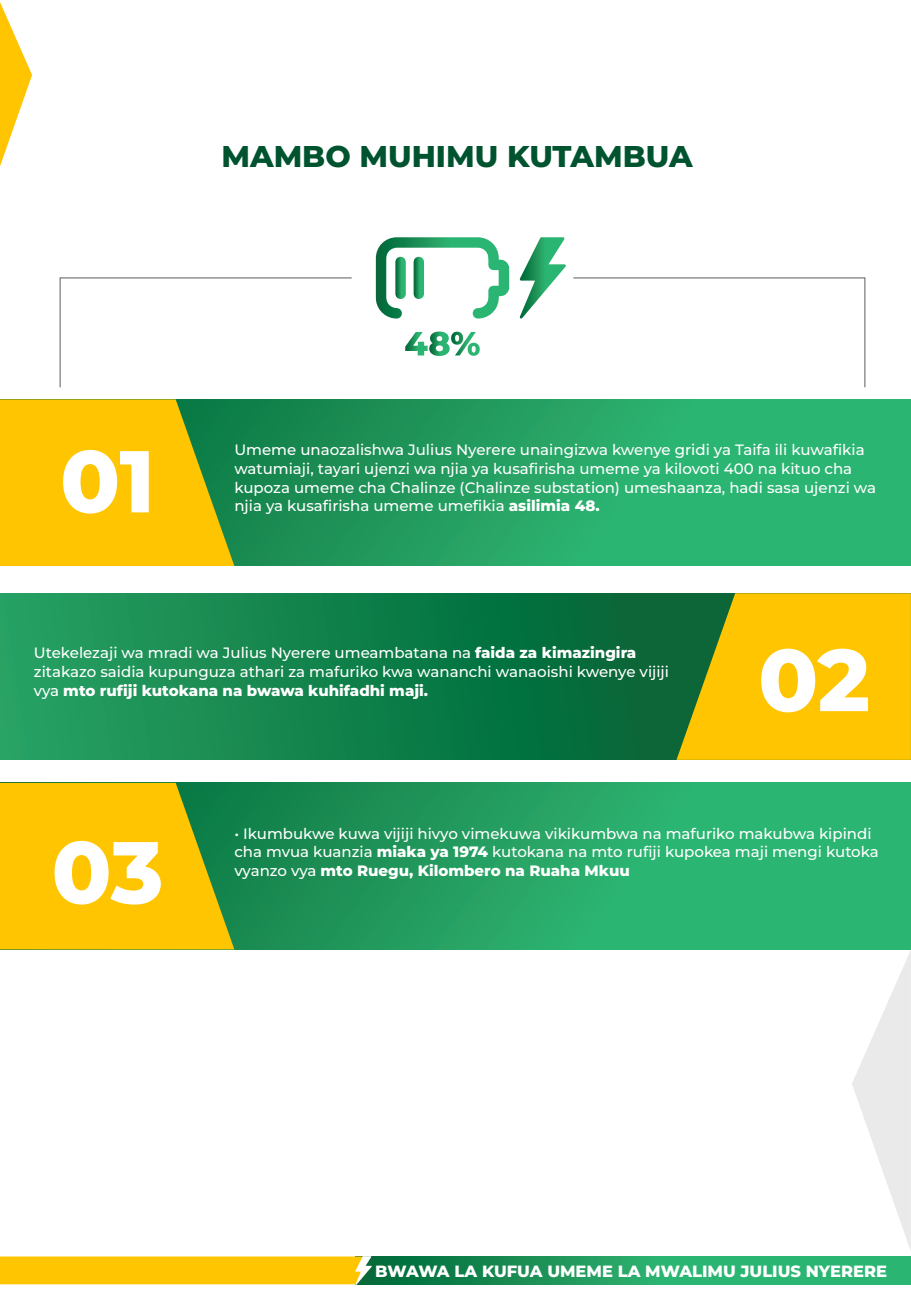
<style>
.page{position:relative;width:911px;height:1290px;background:#fff}
.page>*{position:absolute;margin:0;border:0;box-sizing:border-box;transform-origin:0 0}
.t1{font:800 87.5px "Montserrat";color:#fff}
.t2{font:800 30px "Montserrat";color:#00532f}
.t3{font:800 16.25px "Montserrat";color:#fff}
.t4{font:500 15px/18.8px "Montserrat";color:#fff}
.t5{font:800 15px "Montserrat";color:#fff}
.s1{font-weight:800}
.s2{font-weight:500}
</style>
<div class="page">
<svg style="left:372px;top:1256px;width:539px;height:28px;background:#209f61"></svg>
<svg style="left:0;top:1256px;width:372px;height:29px;background:#fbc60f"></svg>
<svg style="left:234px;top:399px;width:677px;height:167px;background:#25a566"></svg>
<svg style="left:0;top:399px;width:234px;height:167px;background:#e4bd07"></svg>
<svg style="left:234px;top:783px;width:677px;height:166px;background:#25a566"></svg>
<svg style="left:0;top:783px;width:234px;height:166px;background:#e5bd07"></svg>
<svg style="left:0;top:593px;width:676px;height:167px;background:#12814b"></svg>
<svg style="left:676px;top:593px;width:235px;height:167px;background:#dfb807"></svg>
<svg style="left:405px;top:331px;width:75px;height:25px"></svg>
<svg style="left:519px;top:237px;width:47px;height:82px"></svg>
<svg style="left:376px;top:237px;width:133px;height:82px"></svg>
<svg style="left:59px;top:277px;width:293px;height:111px"></svg>
<svg style="left:573px;top:277px;width:293px;height:111px"></svg>
<svg style="left:852px;top:949px;width:59px;height:301px"></svg>
<svg style="left:0;top:2px;width:32px;height:164px"></svg>
<h2 class="t2" style="left:221px;top:136px;width:472px">MAMBO MUHIMU KUTAMBUA</h2>
<h1 class="t1" style="left:60px;top:423px;width:96px">01</h1>
<p class="t4" style="left:234px;top:440px;width:643px">Umeme unaozalishwa Julius Nyerere unaingizwa kwenye gridi ya Taifa ili kuwafikia watumiaji, tayari ujenzi wa njia ya kusafirisha umeme ya kilovoti 400 na kituo cha kupoza umeme cha Chalinze (Chalinze substation) umeshaanza, hadi sasa ujenzi wa</p>
<p class="t4" style="left:234px;top:496px;width:367px">njia ya kusafirisha umeme umefikia <span class="s1">asilimia 48.</span></p>
<p class="t4" style="left:34px;top:643px;width:636px">Utekelezaji wa mradi wa Julius Nyerere umeambatana na <span class="s1">faida za kimazingira </span>zitakazo saidia kupunguza athari za mafuriko kwa wananchi wanaoishi kwenye vijiji vya <span class="s1">mto rufiji kutokana na bwawa kuhifadhi maji.</span></p>
<h1 class="t1" style="left:758px;top:622px;width:113px">02</h1>
<h1 class="t1" style="left:52px;top:814px;width:113px">03</h1>
<p class="t4" style="left:234px;top:823px;width:646px">• Ikumbukwe kuwa vijiji hivyo vimekuwa vikikumbwa na mafuriko makubwa kipindi cha mvua kuanzia <span class="s1">miaka ya 1974</span> kutokana na mto rufiji kupokea maji mengi kutoka</p>
<p class="t5" style="left:234px;top:861px;width:397px"><span class="s2">vyanzo vya</span> mto Ruegu, Kilombero na Ruaha Mkuu</p>
<p class="t3" style="left:375px;top:1260px;width:513px">BWAWA LA KUFUA UMEME LA MWALIMU JULIUS NYERERE</p>
</div>
